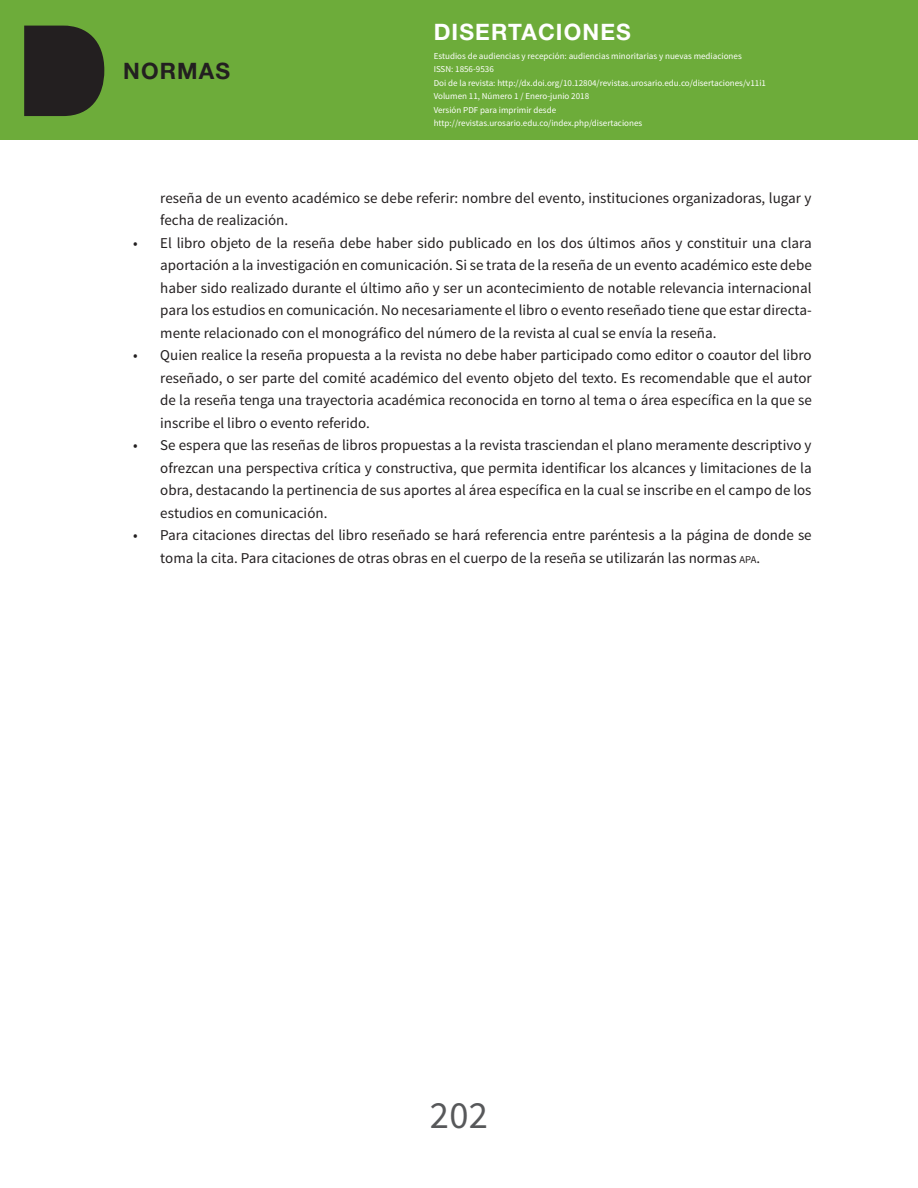
<style>
.page{position:relative;width:918px;height:1188px;background:#fff}
.page>*{position:absolute;margin:0;border:0;box-sizing:border-box;transform-origin:0 0}
.t1{font:38.4px "Source Sans Pro";color:#57585a}
.t2{font:700 22.65px "Helvetica Neue LT Std";letter-spacing:.05em;color:#fff}
.t3{font:700 22.65px "Helvetica Neue LT Std";letter-spacing:.05em;color:#231f20}
.t4{font:15px/22.5px "Source Sans Pro";color:#231f20;text-align:justify}
.t5{font:9px/13.5px "Source Sans Pro";color:#fff}
.s1{font-size:10.5px}
</style>
<div class="page">
<div style="left:0;top:0;width:918px;height:139px;background:#6dac3a"></div>
<svg style="left:24px;top:26px;width:80px;height:90px;background:#292b22"></svg>
<h2 class="t3" style="left:123px;top:57px;width:109px">NORMAS</h2>
<h2 class="t2" style="left:434px;top:18px;width:199px">DISERTACIONES</h2>
<p class="t5" style="left:434px;top:49px;width:334px">Estudios de audiencias y recepción: audiencias minoritarias y nuevas mediaciones<br>ISSN: 1856-9536<br>Doi de la revista: http://dx.doi.org/10.12804/revistas.urosario.edu.co/disertaciones/v11i1<br>Volumen 11, Número 1 / Enero-junio 2018<br>Versión PDF para imprimir desde http://revistas.urosario.edu.co/index.php/disertaciones</p>
<p class="t4" style="left:160px;top:187px;width:653px">reseña de un evento académico se debe referir: nombre del evento, instituciones organizadoras, lugar y fecha de realización.</p>
<p class="t4" style="left:160px;top:232px;width:653px;text-indent:-27px">• El libro objeto de la reseña debe haber sido publicado en los dos últimos años y constituir una clara aportación a la investigación en comunicación. Si se trata de la reseña de un evento académico este debe haber sido realizado durante el último año y ser un acontecimiento de notable relevancia internacional para los estudios en comunicación. No necesariamente el libro o evento reseñado tiene que estar directa&shy;mente relacionado con el monográfico del número de la revista al cual se envía la reseña.</p>
<p class="t4" style="left:160px;top:344px;width:653px;text-indent:-27px">• Quien realice la reseña propuesta a la revista no debe haber participado como editor o coautor del libro reseñado, o ser parte del comité académico del evento objeto del texto. Es recomendable que el autor de la reseña tenga una trayectoria académica reconocida en torno al tema o área específica en la que se inscribe el libro o evento referido.</p>
<p class="t4" style="left:160px;top:434px;width:653px;text-indent:-27px">• Se espera que las reseñas de libros propuestas a la revista trasciendan el plano meramente descriptivo y ofrezcan una perspectiva crítica y constructiva, que permita identificar los alcances y limitaciones de la obra, destacando la pertinencia de sus aportes al área específica en la cual se inscribe en el campo de los estudios en comunicación.</p>
<p class="t4" style="left:160px;top:524px;width:653px;text-indent:-27px">• Para citaciones directas del libro reseñado se hará referencia entre paréntesis a la página de donde se toma la cita. Para citaciones de otras obras en el cuerpo de la reseña se utilizarán las normas <span class="s1">apa</span>.</p>
<h1 class="t1" style="left:430px;top:1092px;width:60px">202</h1>
</div>
